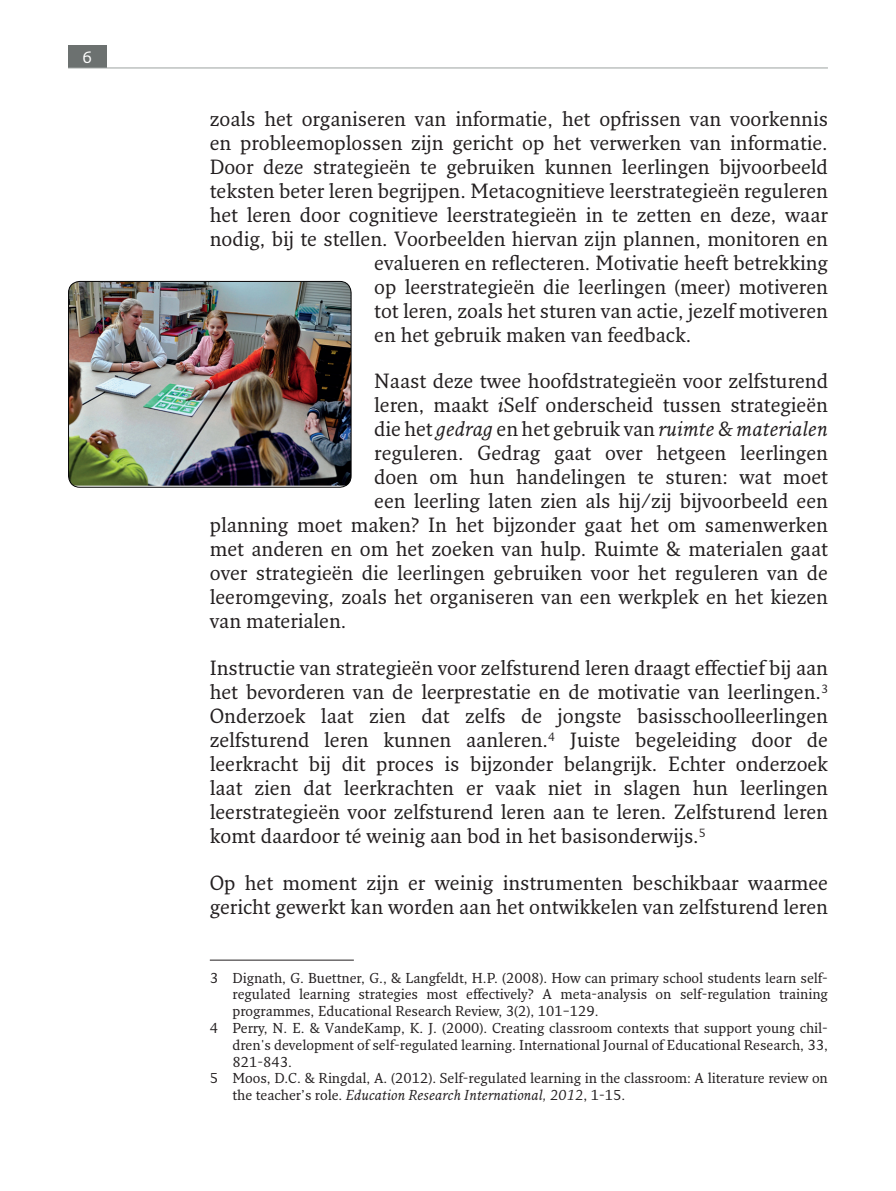
<style>
.page{position:relative;width:896px;height:1191px;background:#fff}
.page>*{position:absolute;margin:0;border:0;box-sizing:border-box;transform-origin:0 0}
.t1{font:20px/24px "Fresco Std";color:#231f20;text-align:justify}
.t2{font:italic 20px "Fresco Std";color:#231f20}
.t3{font:16px "Fresco Sans Std";color:#fff}
.t4{font:14px "Fresco Std";color:#231f20}
.t5{font:italic 14px "Fresco Std";color:#231f20}
.s1{font-style:italic}
.s2{font-style:normal}
</style>
<div class="page">
<div style="left:68px;top:46px;width:38px;height:22px;background:#6c7170"></div>
<hr style="left:68px;top:68px;width:760px;height:1px;background:#9ca2a0">
<hr style="left:210px;top:959px;width:144px;height:1px;background:#231f20">
<img style="left:69px;top:281px;width:282px;height:204px">
<div style="left:68px;top:281px;width:283px;height:207px;border:1px solid #000001;border-radius:11px"></div>
<p class="t3" style="left:82px;top:47px;width:11px">6</p>
<p class="t1" style="left:210px;top:106px;width:619px">zoals het organiseren van informatie, het opfrissen van voorkennis</p>
<p class="t1" style="left:210px;top:130px;width:619px">en probleemoplossen zijn gericht op het verwerken van informatie.</p>
<p class="t1" style="left:210px;top:154px;width:619px">Door deze strategieën te gebruiken kunnen leerlingen bijvoorbeeld</p>
<p class="t1" style="left:210px;top:178px;width:619px">teksten beter leren begrijpen. Metacognitieve leerstrategieën reguleren</p>
<p class="t1" style="left:210px;top:202px;width:619px">het leren door cognitieve leerstrategieën in te zetten en deze, waar</p>
<p class="t1" style="left:210px;top:226px;width:619px">nodig, bij te stellen. Voorbeelden hiervan zijn plannen, monitoren en</p>
<p class="t1" style="left:374px;top:250px;width:455px">evalueren en reflecteren. Motivatie heeft betrekking</p>
<p class="t1" style="left:374px;top:274px;width:455px">op leerstrategieën die leerlingen (meer) motiveren</p>
<p class="t1" style="left:374px;top:298px;width:455px">tot leren, zoals het sturen van actie, jezelf motiveren</p>
<p class="t1" style="left:374px;top:322px;width:319px">en het gebruik maken van feedback.</p>
<p class="t1" style="left:374px;top:369px;width:455px">Naast deze twee hoofdstrategieën voor zelfsturend</p>
<p class="t1" style="left:374px;top:393px;width:455px">leren, maakt <span class="s1">i</span>Self onderscheid tussen strategieën</p>
<p class="t2" style="left:374px;top:417px;width:455px"><span class="s2">die het</span> gedrag <span class="s2">en het gebruik van</span> ruimte &amp; materialen</p>
<p class="t1" style="left:374px;top:441px;width:455px">reguleren. Gedrag gaat over hetgeen leerlingen</p>
<p class="t1" style="left:374px;top:465px;width:455px">doen om hun handelingen te sturen: wat moet</p>
<p class="t1" style="left:374px;top:489px;width:455px">een leerling laten zien als hij/zij bijvoorbeeld een</p>
<p class="t1" style="left:210px;top:513px;width:619px">planning moet maken? In het bijzonder gaat het om samenwerken</p>
<p class="t1" style="left:210px;top:537px;width:619px">met anderen en om het zoeken van hulp. Ruimte &amp; materialen gaat</p>
<p class="t1" style="left:210px;top:561px;width:619px">over strategieën die leerlingen gebruiken voor het reguleren van de</p>
<p class="t1" style="left:210px;top:585px;width:619px">leeromgeving, zoals het organiseren van een werkplek en het kiezen</p>
<p class="t1" style="left:210px;top:609px;width:138px">van materialen.</p>
<p class="t1" style="left:210px;top:655px;width:620px">Instructie van strategieën voor zelfsturend leren draagt effectief bij aan het bevorderen van de leerprestatie en de motivatie van leerlingen.<sup>3<br></sup>Onderzoek laat zien dat zelfs de jongste basisschoolleerlingen zelfsturend leren kunnen aanleren.<sup>4</sup> Juiste begeleiding door de leerkracht bij dit proces is bijzonder belangrijk. Echter onderzoek laat zien dat leerkrachten er vaak niet in slagen hun leerlingen leerstrategieën voor zelfsturend leren aan te leren. Zelfsturend leren komt daardoor té weinig aan bod in het basisonderwijs.<sup>5</sup></p>
<p class="t1" style="left:210px;top:870px;width:619px">Op het moment zijn er weinig instrumenten beschikbaar waarmee gericht gewerkt kan worden aan het ontwikkelen van zelfsturend leren</p>
<p class="t4" style="left:210px;top:968px;width:620px">3 Dignath, G. Buettner, G., &amp; Langfeldt, H.P. (2008). How can primary school students learn self-</p>
<p class="t4" style="left:232px;top:985px;width:597px">regulated learning strategies most effectively? A meta-analysis on self-regulation training</p>
<p class="t4" style="left:232px;top:1002px;width:368px">programmes, Educational Research Review, 3(2), 101–129.</p>
<p class="t4" style="left:210px;top:1019px;width:619px">4 Perry, N. E. &amp; VandeKamp, K. J. (2000). Creating classroom contexts that support young chil-</p>
<p class="t4" style="left:232px;top:1036px;width:597px">dren's development of self-regulated learning. International Journal of Educational Research, 33,</p>
<p class="t4" style="left:232px;top:1052px;width:61px">821-843.</p>
<p class="t4" style="left:210px;top:1069px;width:619px">5 Moos, D.C. &amp; Ringdal, A. (2012). Self-regulated learning in the classroom: A literature review on</p>
<p class="t5" style="left:232px;top:1086px;width:394px"><span class="s2">the teacher’s role.</span> Education Research International, 2012<span class="s2">, 1-15.</span></p>
</div>
